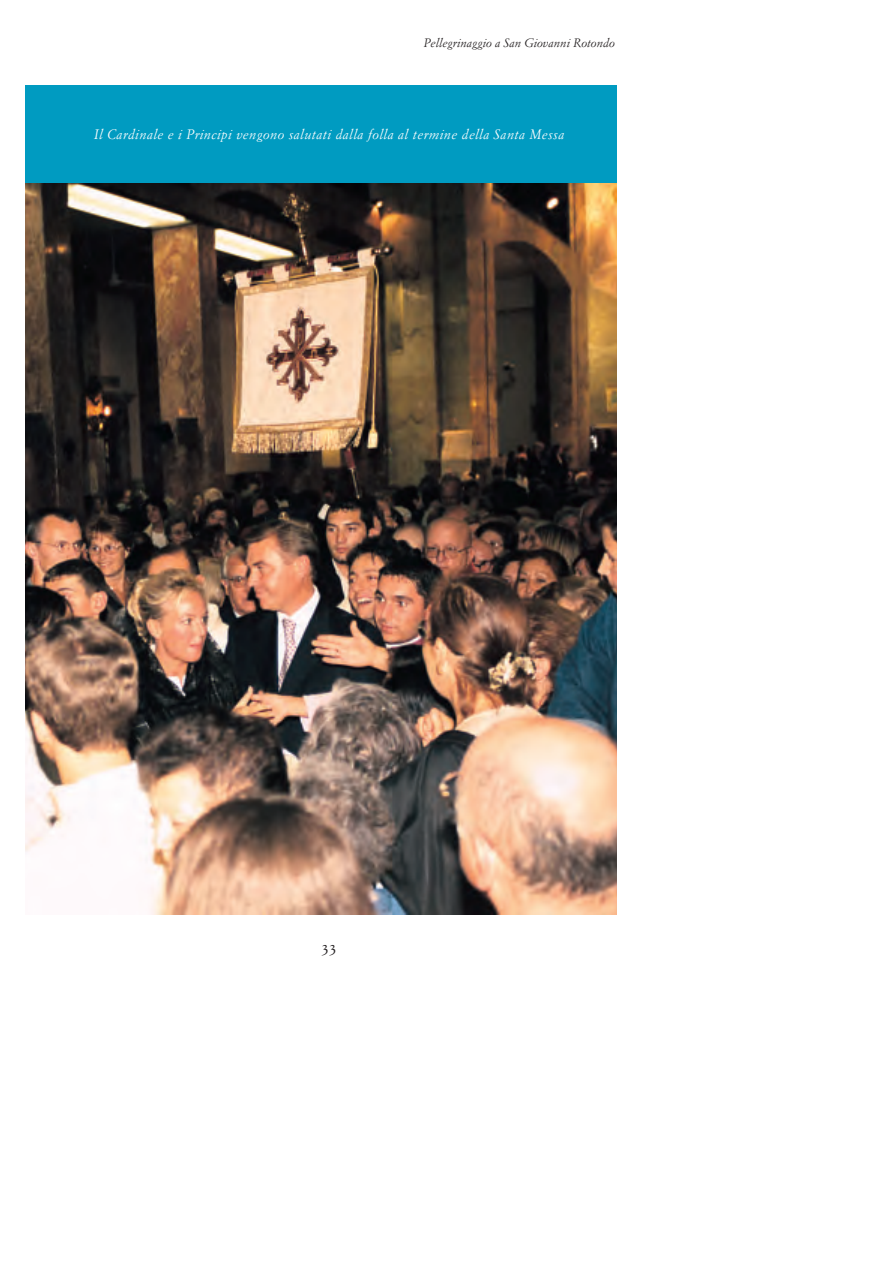
<style>
.page{position:relative;width:893px;height:1263px;background:#fff}
.page>*{position:absolute;margin:0;border:0;box-sizing:border-box;transform-origin:0 0}
.t1{font:15px "Simoncini Garamond";color:#231f20}
.t2{font:italic 13.5px "Simoncini Garamond";letter-spacing:.03em;color:#fff}
.t3{font:italic 12px "Simoncini Garamond";color:#231f20}
</style>
<div class="page">
<div style="left:26px;top:85px;width:591px;height:829px;background:#009bc1"></div>
<img style="left:26px;top:184px;width:591px;height:730px">
<p class="t3" style="left:423px;top:38px;width:193px">Pellegrinaggio a San Giovanni Rotondo</p>
<p class="t2" style="left:94px;top:128px;width:472px">Il Cardinale e i Principi vengono salutati dalla folla al termine della Santa Messa</p>
<p class="t1" style="left:322px;top:944px;width:16px">33</p>
</div>
